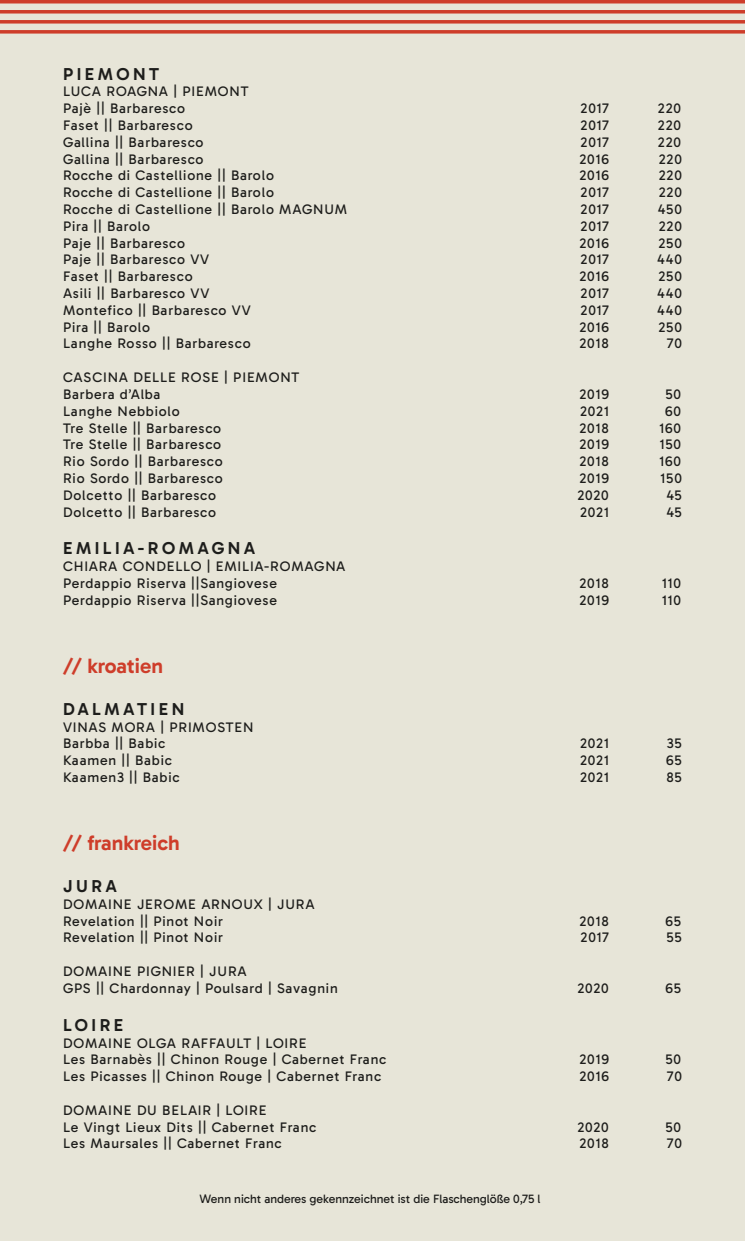
<style>
.page{position:relative;width:745px;height:1241px;background:#fff}
.page>*{position:absolute;margin:0;border:0;box-sizing:border-box;transform-origin:0 0}
.deutschland{font:600 21px "Gabarito";color:#ce3d2a}
.Gericht{font:600 17.5px "Gabarito";letter-spacing:.2em;color:#1d1d1b}
.Wein_3_Spaltig{font:14px "Gabarito";letter-spacing:.06em;color:#1d1d1b}
.t1{font:12.25px "Gabarito";color:#1d1d1b}
</style>
<div class="page">
<div style="left:0;top:0;width:744px;height:1240px;background:#e7e5d8"></div>
<hr style="left:0;top:0;width:744px;height:3px;background:#ce3d2a">
<svg style="left:0;top:10px;width:744px;height:4px;background:#d0513f"></svg>
<svg style="left:0;top:20px;width:744px;height:4px;background:#d1513f"></svg>
<svg style="left:0;top:30px;width:744px;height:4px;background:#d0513f"></svg>
<p class="Gericht" style="left:63px;top:62px;width:98px">PIEMONT</p>
<p class="Wein_3_Spaltig" style="left:63px;top:83px;width:187px">LUCA ROAGNA | PIEMONT</p>
<p class="Wein_3_Spaltig" style="left:63px;top:100px;width:123px">Pajè || Barbaresco</p>
<p class="Wein_3_Spaltig" style="left:580px;top:100px;width:30px">2017</p>
<p class="Wein_3_Spaltig" style="left:657px;top:100px;width:25px">220</p>
<p class="Wein_3_Spaltig" style="left:63px;top:116px;width:131px">Faset || Barbaresco</p>
<p class="Wein_3_Spaltig" style="left:580px;top:116px;width:30px">2017</p>
<p class="Wein_3_Spaltig" style="left:657px;top:116px;width:25px">220</p>
<p class="Wein_3_Spaltig" style="left:63px;top:133px;width:142px">Gallina || Barbaresco</p>
<p class="Wein_3_Spaltig" style="left:580px;top:133px;width:30px">2017</p>
<p class="Wein_3_Spaltig" style="left:657px;top:133px;width:25px">220</p>
<p class="Wein_3_Spaltig" style="left:63px;top:150px;width:142px">Gallina || Barbaresco</p>
<p class="Wein_3_Spaltig" style="left:579px;top:150px;width:31px">2016</p>
<p class="Wein_3_Spaltig" style="left:658px;top:150px;width:25px">220</p>
<p class="Wein_3_Spaltig" style="left:63px;top:167px;width:212px">Rocche di Castellione || Barolo</p>
<p class="Wein_3_Spaltig" style="left:579px;top:167px;width:31px">2016</p>
<p class="Wein_3_Spaltig" style="left:658px;top:167px;width:25px">220</p>
<p class="Wein_3_Spaltig" style="left:63px;top:184px;width:212px">Rocche di Castellione || Barolo</p>
<p class="Wein_3_Spaltig" style="left:580px;top:184px;width:30px">2017</p>
<p class="Wein_3_Spaltig" style="left:658px;top:184px;width:25px">220</p>
<p class="Wein_3_Spaltig" style="left:63px;top:200px;width:285px">Rocche di Castellione || Barolo MAGNUM</p>
<p class="Wein_3_Spaltig" style="left:580px;top:200px;width:30px">2017</p>
<p class="Wein_3_Spaltig" style="left:657px;top:200px;width:25px">450</p>
<p class="Wein_3_Spaltig" style="left:63px;top:217px;width:88px">Pira || Barolo</p>
<p class="Wein_3_Spaltig" style="left:580px;top:217px;width:30px">2017</p>
<p class="Wein_3_Spaltig" style="left:658px;top:217px;width:25px">220</p>
<p class="Wein_3_Spaltig" style="left:63px;top:234px;width:123px">Paje || Barbaresco</p>
<p class="Wein_3_Spaltig" style="left:579px;top:234px;width:31px">2016</p>
<p class="Wein_3_Spaltig" style="left:658px;top:234px;width:25px">250</p>
<p class="Wein_3_Spaltig" style="left:63px;top:251px;width:147px">Paje || Barbaresco VV</p>
<p class="Wein_3_Spaltig" style="left:580px;top:251px;width:30px">2017</p>
<p class="Wein_3_Spaltig" style="left:656px;top:251px;width:26px">440</p>
<p class="Wein_3_Spaltig" style="left:63px;top:268px;width:131px">Faset || Barbaresco</p>
<p class="Wein_3_Spaltig" style="left:579px;top:268px;width:31px">2016</p>
<p class="Wein_3_Spaltig" style="left:658px;top:268px;width:25px">250</p>
<p class="Wein_3_Spaltig" style="left:63px;top:284px;width:148px">Asili || Barbaresco VV</p>
<p class="Wein_3_Spaltig" style="left:580px;top:284px;width:30px">2017</p>
<p class="Wein_3_Spaltig" style="left:656px;top:284px;width:26px">440</p>
<p class="Wein_3_Spaltig" style="left:63px;top:301px;width:189px">Montefico || Barbaresco VV</p>
<p class="Wein_3_Spaltig" style="left:580px;top:301px;width:30px">2017</p>
<p class="Wein_3_Spaltig" style="left:656px;top:301px;width:26px">440</p>
<p class="Wein_3_Spaltig" style="left:63px;top:318px;width:88px">Pira || Barolo</p>
<p class="Wein_3_Spaltig" style="left:579px;top:318px;width:31px">2016</p>
<p class="Wein_3_Spaltig" style="left:658px;top:318px;width:25px">250</p>
<p class="Wein_3_Spaltig" style="left:63px;top:335px;width:189px">Langhe Rosso || Barbaresco</p>
<p class="Wein_3_Spaltig" style="left:579px;top:335px;width:31px">2018</p>
<p class="Wein_3_Spaltig" style="left:666px;top:335px;width:17px">70</p>
<p class="Wein_3_Spaltig" style="left:63px;top:368px;width:237px">CASCINA DELLE ROSE | PIEMONT</p>
<p class="Wein_3_Spaltig" style="left:63px;top:385px;width:99px">Barbera d’Alba</p>
<p class="Wein_3_Spaltig" style="left:579px;top:385px;width:31px">2019</p>
<p class="Wein_3_Spaltig" style="left:665px;top:385px;width:17px">50</p>
<p class="Wein_3_Spaltig" style="left:63px;top:402px;width:118px">Langhe Nebbiolo</p>
<p class="Wein_3_Spaltig" style="left:579px;top:402px;width:30px">2021</p>
<p class="Wein_3_Spaltig" style="left:664px;top:402px;width:17px">60</p>
<p class="Wein_3_Spaltig" style="left:63px;top:419px;width:159px">Tre Stelle || Barbaresco</p>
<p class="Wein_3_Spaltig" style="left:579px;top:419px;width:31px">2018</p>
<p class="Wein_3_Spaltig" style="left:659px;top:419px;width:23px">160</p>
<p class="Wein_3_Spaltig" style="left:63px;top:436px;width:159px">Tre Stelle || Barbaresco</p>
<p class="Wein_3_Spaltig" style="left:579px;top:436px;width:31px">2019</p>
<p class="Wein_3_Spaltig" style="left:659px;top:436px;width:23px">150</p>
<p class="Wein_3_Spaltig" style="left:63px;top:452px;width:161px">Rio Sordo || Barbaresco</p>
<p class="Wein_3_Spaltig" style="left:579px;top:452px;width:31px">2018</p>
<p class="Wein_3_Spaltig" style="left:659px;top:452px;width:23px">160</p>
<p class="Wein_3_Spaltig" style="left:63px;top:469px;width:161px">Rio Sordo || Barbaresco</p>
<p class="Wein_3_Spaltig" style="left:579px;top:469px;width:31px">2019</p>
<p class="Wein_3_Spaltig" style="left:660px;top:469px;width:23px">150</p>
<p class="Wein_3_Spaltig" style="left:63px;top:486px;width:154px">Dolcetto || Barbaresco</p>
<p class="Wein_3_Spaltig" style="left:577px;top:486px;width:33px">2020</p>
<p class="Wein_3_Spaltig" style="left:666px;top:486px;width:17px">45</p>
<p class="Wein_3_Spaltig" style="left:63px;top:503px;width:154px">Dolcetto || Barbaresco</p>
<p class="Wein_3_Spaltig" style="left:579px;top:503px;width:30px">2021</p>
<p class="Wein_3_Spaltig" style="left:666px;top:503px;width:17px">45</p>
<p class="Gericht" style="left:63px;top:537px;width:194px">EMILIA-ROMAGNA</p>
<p class="Wein_3_Spaltig" style="left:63px;top:557px;width:284px">CHIARA CONDELLO | EMILIA-ROMAGNA</p>
<p class="Wein_3_Spaltig" style="left:63px;top:574px;width:215px">Perdappio Riserva ||Sangiovese</p>
<p class="Wein_3_Spaltig" style="left:579px;top:574px;width:31px">2018</p>
<p class="Wein_3_Spaltig" style="left:661px;top:574px;width:20px">110</p>
<p class="Wein_3_Spaltig" style="left:63px;top:591px;width:215px">Perdappio Riserva ||Sangiovese</p>
<p class="Wein_3_Spaltig" style="left:579px;top:591px;width:31px">2019</p>
<p class="Wein_3_Spaltig" style="left:661px;top:591px;width:20px">110</p>
<p class="deutschland" style="left:63px;top:652px;width:101px">// kroatien</p>
<p class="Gericht" style="left:63px;top:697px;width:123px">DALMATIEN</p>
<p class="Wein_3_Spaltig" style="left:63px;top:718px;width:192px">VINAS MORA | PRIMOSTEN</p>
<p class="Wein_3_Spaltig" style="left:63px;top:735px;width:104px">Barbba || Babic</p>
<p class="Wein_3_Spaltig" style="left:579px;top:735px;width:30px">2021</p>
<p class="Wein_3_Spaltig" style="left:666px;top:735px;width:17px">35</p>
<p class="Wein_3_Spaltig" style="left:63px;top:751px;width:110px">Kaamen || Babic</p>
<p class="Wein_3_Spaltig" style="left:579px;top:751px;width:30px">2021</p>
<p class="Wein_3_Spaltig" style="left:665px;top:751px;width:17px">65</p>
<p class="Wein_3_Spaltig" style="left:63px;top:768px;width:118px">Kaamen3 || Babic</p>
<p class="Wein_3_Spaltig" style="left:579px;top:768px;width:30px">2021</p>
<p class="Wein_3_Spaltig" style="left:666px;top:768px;width:17px">85</p>
<p class="deutschland" style="left:63px;top:829px;width:118px">// frankreich</p>
<p class="Gericht" style="left:63px;top:874px;width:55px">JURA</p>
<p class="Wein_3_Spaltig" style="left:63px;top:895px;width:253px">DOMAINE JEROME ARNOUX | JURA</p>
<p class="Wein_3_Spaltig" style="left:63px;top:912px;width:161px">Revelation || Pinot Noir</p>
<p class="Wein_3_Spaltig" style="left:579px;top:912px;width:31px">2018</p>
<p class="Wein_3_Spaltig" style="left:665px;top:912px;width:17px">65</p>
<p class="Wein_3_Spaltig" style="left:63px;top:928px;width:161px">Revelation || Pinot Noir</p>
<p class="Wein_3_Spaltig" style="left:580px;top:928px;width:30px">2017</p>
<p class="Wein_3_Spaltig" style="left:666px;top:928px;width:17px">55</p>
<p class="Wein_3_Spaltig" style="left:63px;top:962px;width:185px">DOMAINE PIGNIER | JURA</p>
<p class="Wein_3_Spaltig" style="left:63px;top:979px;width:276px">GPS || Chardonnay | Poulsard | Savagnin</p>
<p class="Wein_3_Spaltig" style="left:577px;top:979px;width:33px">2020</p>
<p class="Wein_3_Spaltig" style="left:665px;top:979px;width:17px">65</p>
<p class="Gericht" style="left:63px;top:1013px;width:62px">LOIRE</p>
<p class="Wein_3_Spaltig" style="left:63px;top:1033px;width:245px">DOMAINE OLGA RAFFAULT | LOIRE</p>
<p class="Wein_3_Spaltig" style="left:63px;top:1050px;width:324px">Les Barnabès || Chinon Rouge | Cabernet Franc</p>
<p class="Wein_3_Spaltig" style="left:579px;top:1050px;width:31px">2019</p>
<p class="Wein_3_Spaltig" style="left:665px;top:1050px;width:17px">50</p>
<p class="Wein_3_Spaltig" style="left:63px;top:1067px;width:319px">Les Picasses || Chinon Rouge | Cabernet Franc</p>
<p class="Wein_3_Spaltig" style="left:579px;top:1067px;width:31px">2016</p>
<p class="Wein_3_Spaltig" style="left:666px;top:1067px;width:17px">70</p>
<p class="Wein_3_Spaltig" style="left:63px;top:1101px;width:205px">DOMAINE DU BELAIR | LOIRE</p>
<p class="Wein_3_Spaltig" style="left:63px;top:1117px;width:254px">Le Vingt Lieux Dits || Cabernet Franc</p>
<p class="Wein_3_Spaltig" style="left:577px;top:1117px;width:33px">2020</p>
<p class="Wein_3_Spaltig" style="left:665px;top:1117px;width:17px">50</p>
<p class="Wein_3_Spaltig" style="left:63px;top:1134px;width:220px">Les Maursales || Cabernet Franc</p>
<p class="Wein_3_Spaltig" style="left:579px;top:1134px;width:31px">2018</p>
<p class="Wein_3_Spaltig" style="left:666px;top:1134px;width:17px">70</p>
<p class="t1" style="left:199px;top:1190px;width:342px">Wenn nicht anderes gekennzeichnet ist die Flaschenglöße 0,75 l</p>
</div>
